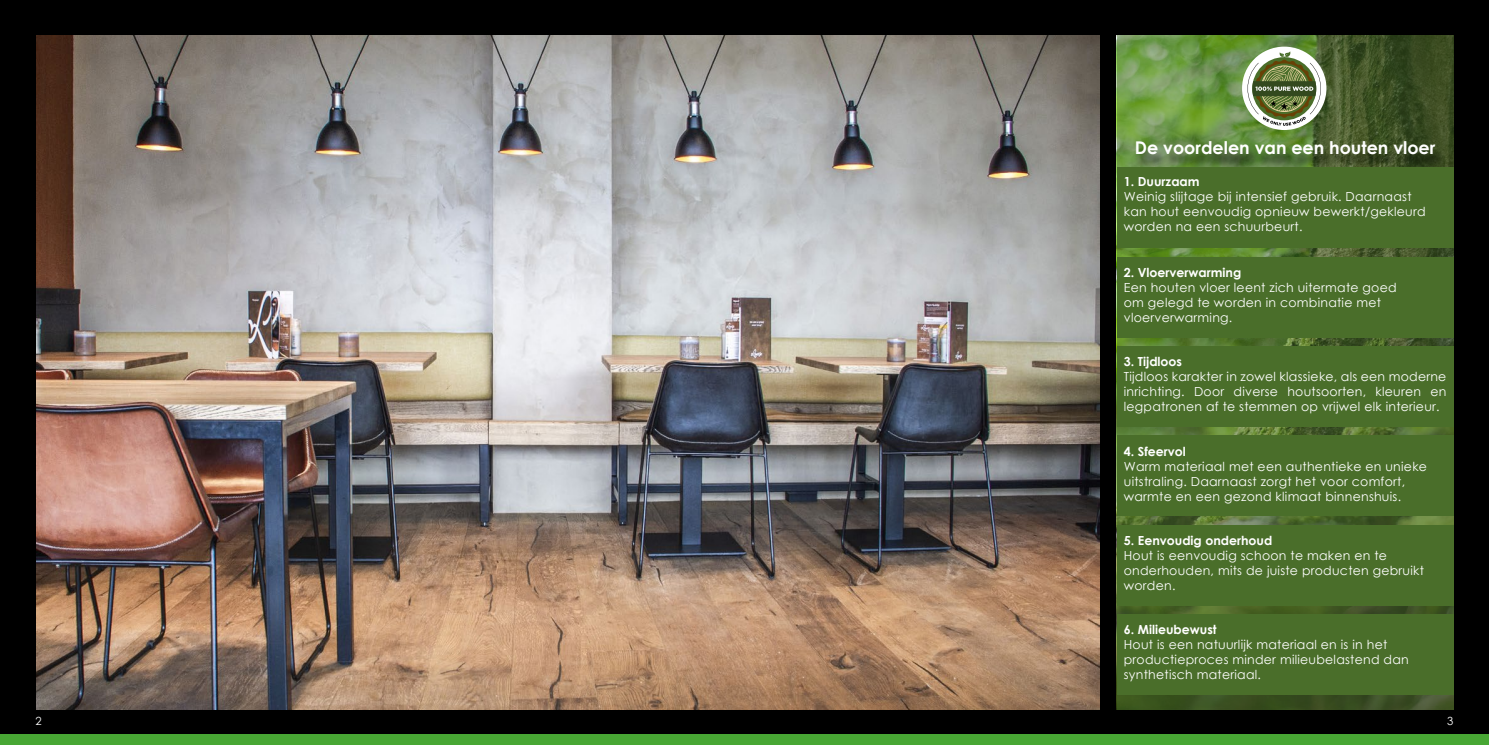
<style>
.page{position:relative;width:1489px;height:745px;background:#fff}
.page>*{position:absolute;margin:0;border:0;box-sizing:border-box;transform-origin:0 0}
.t1{font:700 17.5px "Century Gothic";color:#fff}
.t2{font:12.5px/15px "Century Gothic";letter-spacing:.02em;color:#fff}
.t3{font:700 12.5px "Century Gothic";color:#fff}
.t4{font:11.25px "Century Gothic";color:#fff}
</style>
<div class="page">
<div style="left:0;top:0;width:1488px;height:744px;background:#000"></div>
<img style="left:36px;top:35px;width:1063px;height:674px">
<div style="left:0;top:733px;width:1488px;height:11px;background:#48a734"></div>
<svg style="left:1116px;top:35px;width:337px;height:674px;background:#537134"></svg>
<div style="left:1241px;top:47px;width:85px;height:83px;background:#fff;border-radius:50%"></div>
<svg style="left:1243px;top:51px;width:81px;height:75px"></svg>
<div style="left:1134px;top:143px;width:312px;height:27px;background:#000;opacity:.63"></div>
<div style="left:1116px;top:167px;width:337px;height:80px;background:#4a6e2a"></div>
<div style="left:1116px;top:257px;width:337px;height:80px;background:#4a6e2a"></div>
<div style="left:1116px;top:435px;width:337px;height:80px;background:#4a6e2a"></div>
<div style="left:1116px;top:346px;width:337px;height:80px;background:#4a6e2a"></div>
<div style="left:1116px;top:524px;width:337px;height:80px;background:#4a6e2a"></div>
<div style="left:1116px;top:614px;width:337px;height:80px;background:#4a6e2a"></div>
<h1 class="t1" style="left:1134px;top:134px;width:302px">De voordelen van een houten vloer</h1>
<p class="t3" style="left:1123px;top:172px;width:77px">1. Duurzaam</p>
<p class="t2" style="left:1123px;top:189px;width:303px">Weinig slijtage bij intensief gebruik. Daarnaast kan hout eenvoudig opnieuw bewerkt/gekleurd worden na een schuurbeurt.</p>
<p class="t3" style="left:1123px;top:263px;width:119px">2. Vloerverwarming</p>
<p class="t2" style="left:1123px;top:279px;width:274px">Een houten vloer leent zich uitermate goed om gelegd te worden in combinatie met vloerverwarming.</p>
<p class="t3" style="left:1123px;top:352px;width:60px">3. Tijdloos</p>
<p class="t2" style="left:1123px;top:369px;width:324px;text-align:justify">Tijdloos karakter in zowel klassieke, als een moderne inrichting. Door diverse houtsoorten, kleuren en legpatronen af te stemmen op vrijwel elk interieur.</p>
<p class="t3" style="left:1123px;top:441px;width:64px">4. Sfeervol</p>
<p class="t2" style="left:1123px;top:458px;width:304px">Warm materiaal met een authentieke en unieke uitstraling. Daarnaast zorgt het voor comfort, warmte en een gezond klimaat binnenshuis.</p>
<p class="t3" style="left:1123px;top:530px;width:150px">5. Eenvoudig onderhoud</p>
<p class="t2" style="left:1123px;top:547px;width:302px">Hout is eenvoudig schoon te maken en te onderhouden, mits de juiste producten gebruikt worden.</p>
<p class="t3" style="left:1123px;top:620px;width:94px">6. Milieubewust</p>
<p class="t2" style="left:1123px;top:636px;width:286px">Hout is een natuurlijk materiaal en is in het productieproces minder milieubelastend dan synthetisch materiaal.</p>
<p class="t4" style="left:35px;top:712px;width:8px">2</p>
<p class="t4" style="left:1447px;top:712px;width:8px">3</p>
</div>
